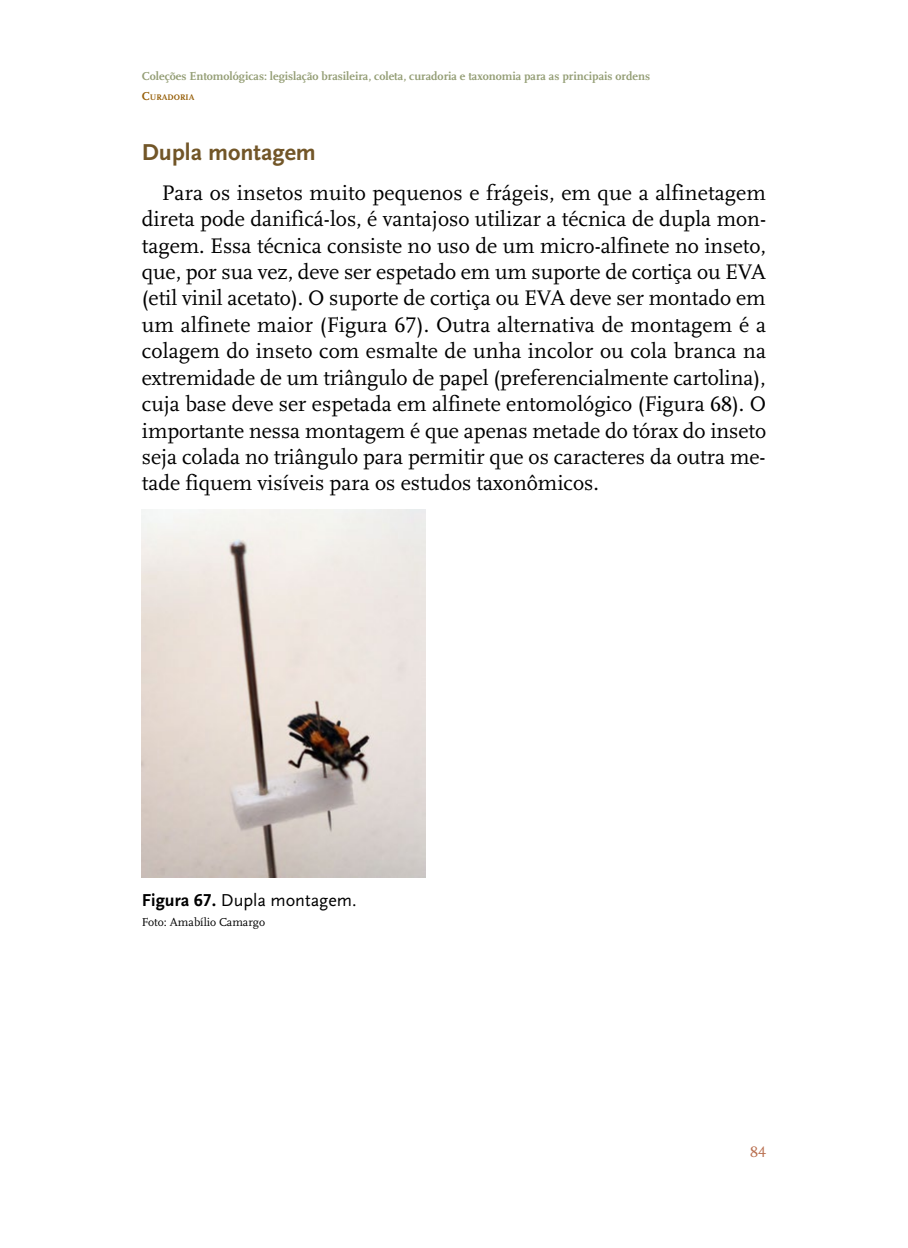
<style>
.page{position:relative;width:908px;height:1248px;background:#fff}
.page>*{position:absolute;margin:0;border:0;box-sizing:border-box;transform-origin:0 0}
.t1{font:24px "Scala Sans Bold LF";color:#725628}
.t2{font:22px/26.4px "Scala Regular Lf";color:#000;text-align:justify}
.t3{font:18px "Scala Sans Regular LF";color:#000}
.t4{font:16px "Scala Regular Lf";color:#ba7152}
.t5{font:700 12px "Scala";color:#939d74}
.t6{font:12px "Scala Regular Lf";color:#000}
.t7{font:700 8.4px "Scala";color:#955d06}
.s1{font-size:12px}
.s2{font-family:"Scala Sans Bold LF"}
</style>
<div class="page">
<img style="left:142px;top:510px;width:283px;height:367px">
<p class="t5" style="left:142px;top:69px;width:509px">Coleções Entomológicas: legislação brasileira, coleta, curadoria e taxonomia para as principais ordens</p>
<p class="t7" style="left:142px;top:92px;width:54px"><span class="s1">C</span>URADORIA</p>
<p class="t1" style="left:142px;top:139px;width:175px">Dupla montagem</p>
<p class="t2" style="left:142px;top:180px;width:625px;text-indent:20px">Para os insetos muito pequenos e frágeis, em que a alfinetagem direta pode danificá‑los, é vantajoso utilizar a técnica de dupla mon‑ tagem. Essa técnica consiste no uso de um micro‑alfinete no inseto, que, por sua vez, deve ser espetado em um suporte de cortiça ou EVA (etil vinil acetato). O suporte de cortiça ou EVA deve ser montado em um alfinete maior (Figura 67). Outra alternativa de montagem é a colagem do inseto com esmalte de unha incolor ou cola branca na extremidade de um triângulo de papel (preferencialmente cartolina), cuja base deve ser espetada em alfinete entomológico (Figura 68). O importante nessa montagem é que apenas metade do tórax do inseto seja colada no triângulo para permitir que os caracteres da outra me‑ tade fiquem visíveis para os estudos taxonômicos.</p>
<p class="t3" style="left:142px;top:890px;width:216px"><span class="s2">Figura 67.</span> Dupla montagem.</p>
<p class="t6" style="left:142px;top:915px;width:125px">Foto: Amabílio Camargo</p>
<p class="t4" style="left:749px;top:1142px;width:17px">84</p>
</div>
